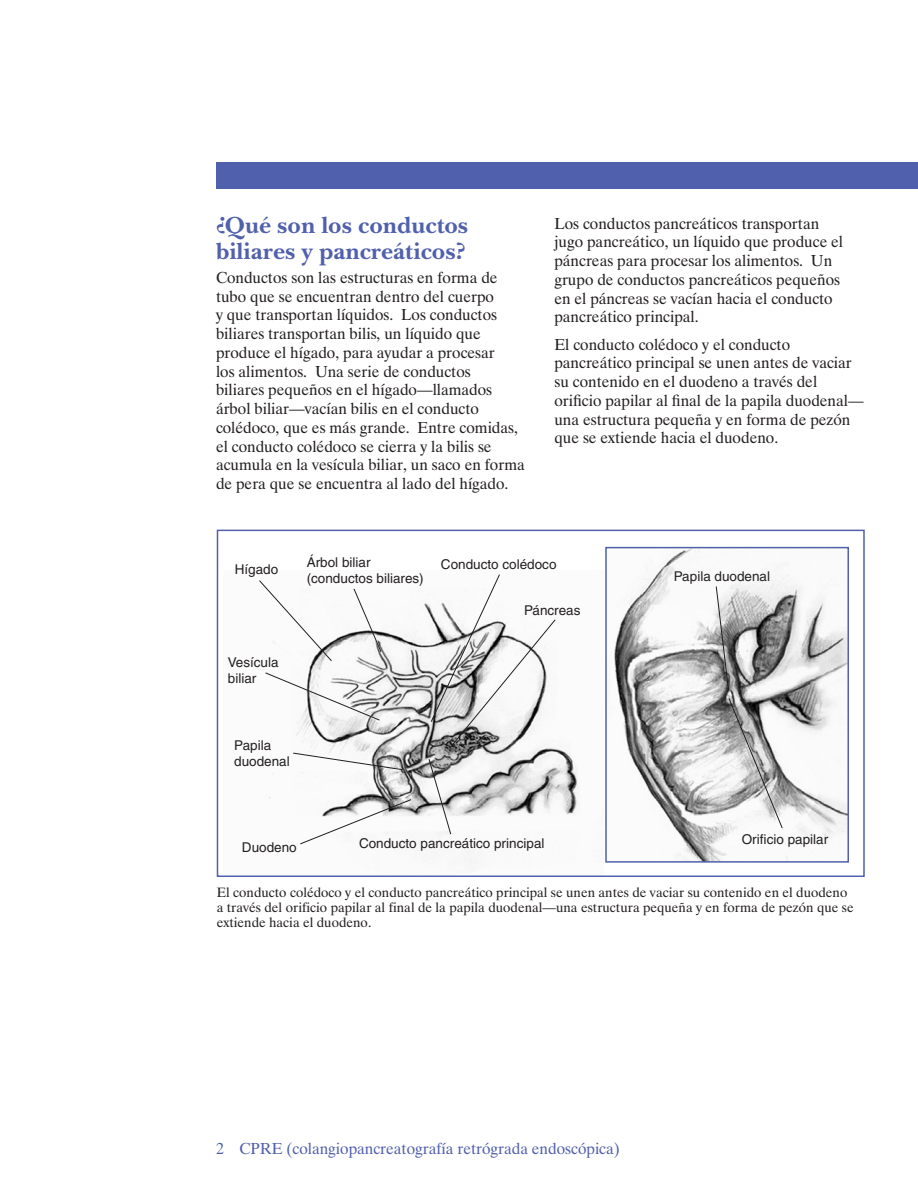
<style>
.page{position:relative;width:918px;height:1188px;background:#fff}
.page>*{position:absolute;margin:0;border:0;box-sizing:border-box;transform-origin:0 0}
.t1{font:700 24px/25.5px "New Baskerville ITC";color:#5060ac}
.t2{font:15.9px/18.8px "Dutch 801 BT";color:#231f20}
.t3{font:15.9px "Dutch 801 BT";color:#5060ac}
.t4{font:13.5px/15px "Dutch 801 BT";color:#231f20}
.t5{font:13.5px/15.8px "Helvetica";color:#231f20}
</style>
<div class="page">
<div style="left:217px;top:163px;width:700px;height:25px;background:#5060ac"></div>
<div style="left:216px;top:162px;width:702px;height:27px;border:2px solid #5060ac"></div>
<img style="left:269px;top:603px;width:310px;height:262px">
<div style="left:217px;top:530px;width:648px;height:347px;border:2px solid #5060ac"></div>
<img style="left:614px;top:550px;width:232px;height:310px">
<div style="left:605px;top:547px;width:244px;height:316px;border:2px solid #5060ac"></div>
<svg style="left:715px;top:586px;width:68px;height:243px"></svg>
<svg style="left:259px;top:580px;width:74px;height:82px"></svg>
<svg style="left:353px;top:588px;width:29px;height:65px"></svg>
<svg style="left:265px;top:672px;width:115px;height:49px"></svg>
<svg style="left:292px;top:752px;width:111px;height:18px"></svg>
<svg style="left:299px;top:799px;width:113px;height:46px"></svg>
<svg style="left:430px;top:574px;width:126px;height:171px"></svg>
<svg style="left:428px;top:758px;width:24px;height:77px"></svg>
<h2 class="t1" style="left:216px;top:213px;width:254px">¿Qué son los conductos biliares y pancreáticos?</h2>
<p class="t2" style="left:216px;top:268px;width:310px">Conductos son las estructuras en forma de tubo que se encuentran dentro del cuerpo<br>y que transportan líquidos. Los conductos biliares transportan bilis, un líquido que produce el hígado, para ayudar a procesar<br>los alimentos. Una serie de conductos<br>biliares pequeños en el hígado—llamados árbol biliar—vacían bilis en el conducto colédoco, que es más grande. Entre comidas, el conducto colédoco se cierra y la bilis se acumula en la vesícula biliar, un saco en forma de pera que se encuentra al lado del hígado.</p>
<p class="t2" style="left:554px;top:214px;width:290px">Los conductos pancreáticos transportan jugo pancreático, un líquido que produce el páncreas para procesar los alimentos. Un grupo de conductos pancreáticos pequeños en el páncreas se vacían hacia el conducto pancreático principal.</p>
<p class="t2" style="left:554px;top:335px;width:311px">El conducto colédoco y el conducto pancreático principal se unen antes de vaciar su contenido en el duodeno a través del orificio papilar al final de la papila duodenal— una estructura pequeña y en forma de pezón que se extiende hacia el duodeno.</p>
<p class="t5" style="left:235px;top:561px;width:45px">Hígado</p>
<p class="t5" style="left:307px;top:554px;width:119px">Árbol biliar (conductos biliares)</p>
<p class="t5" style="left:441px;top:556px;width:117px">Conducto colédoco</p>
<p class="t5" style="left:524px;top:603px;width:58px">Páncreas</p>
<p class="t5" style="left:228px;top:654px;width:52px">Vesícula biliar</p>
<p class="t5" style="left:234px;top:737px;width:57px">Papila duodenal</p>
<p class="t5" style="left:242px;top:839px;width:56px">Duodeno</p>
<p class="t5" style="left:359px;top:835px;width:187px">Conducto pancreático principal</p>
<p class="t5" style="left:674px;top:568px;width:98px">Papila duodenal</p>
<p class="t5" style="left:742px;top:831px;width:88px">Orificio papilar</p>
<p class="t4" style="left:217px;top:885px;width:639px">El conducto colédoco y el conducto pancreático principal se unen antes de vaciar su contenido en el duodeno a través del orificio papilar al final de la papila duodenal—una estructura pequeña y en forma de pezón que se extiende hacia el duodeno.</p>
<p class="t3" style="left:216px;top:1139px;width:405px">2 CPRE (colangiopancreatografía retrógrada endoscópica)</p>
</div>
